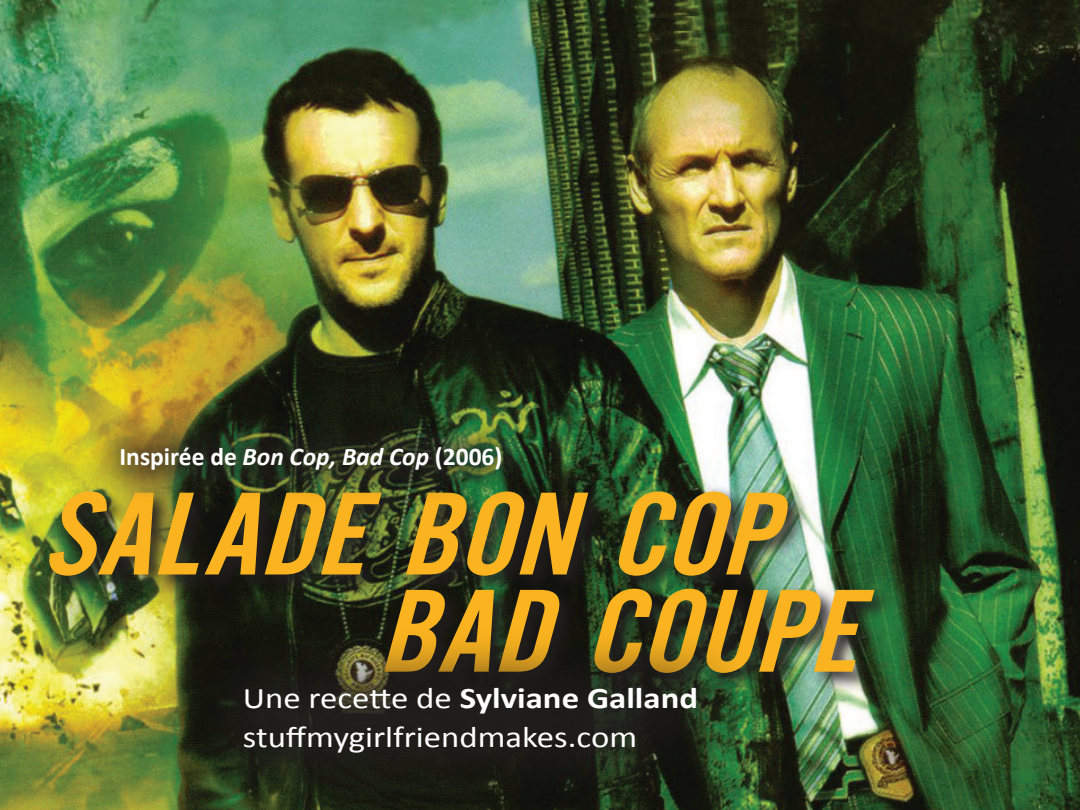
<style>
.page{position:relative;width:1080px;height:810px;background:#fff}
.page>*{position:absolute;margin:0;border:0;box-sizing:border-box;transform-origin:0 0}
.t1{font:italic 122.75px "Alternate Gothic EF No Two";color:#fbb41f;scale:1.16 1}
.t2{font:700 30px "Calibri";color:#fff;scale:1.16 1}
.t3{font:30px "Calibri";color:#fff;scale:1.16 1}
.t4{font:700 25.5px "Calibri";color:#fff}
.s1{font-style:italic}
.s2{font-weight:400}
</style>
<div class="page">
<img style="left:0;top:0;width:1080px;height:810px">
<img style="left:44px;top:486px;width:765px;height:111px">
<img style="left:379px;top:583px;width:516px;height:111px">
<img style="left:86px;top:414px;width:449px;height:90px">
<svg style="left:183px;top:627px;width:576px;height:183px;fill:#1d1c18"></svg>
<p class="t4" style="left:119px;top:441px;width:385px">Inspirée de <span class="s1">Bon Cop, Bad Cop</span> (2006)</p>
<p class="t1" style="left:41px;top:471px;width:665px">SALADEBONCOP</p>
<p class="t1" style="left:378px;top:568px;width:446px">BADCOUPE</p>
<p class="t2" style="left:243px;top:679px;width:394px"><span class="s2">Une recette de</span> Sylviane Galland</p>
<p class="t3" style="left:243px;top:718px;width:342px">stuffmygirlfriendmakes.com</p>
</div>
